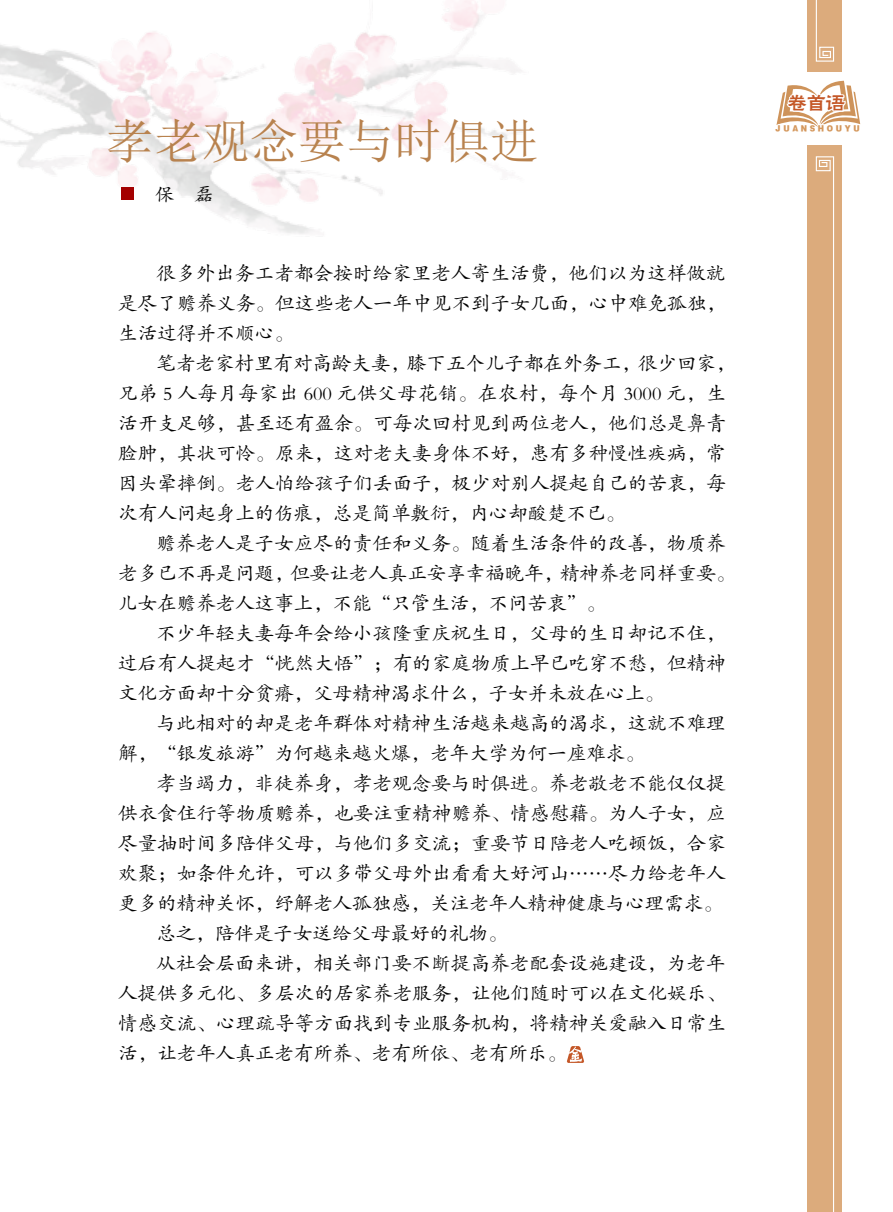
<style>
.page{position:relative;width:893px;height:1212px;background:#fff}
.page>*{position:absolute;margin:0;border:0;box-sizing:border-box;transform-origin:0 0}
.t1{font:48px "Sim Sun";color:#b8824e}
.t2{font:20.7px "FZHLK GBK1 0";color:#c45727}
.t3{font:19.5px/30px "FZKTK GBK1 0";letter-spacing:.005em;color:#000}
.t4{font:7.5px "FZYDTHJW GB1 0";letter-spacing:.36em;color:#d4975c}
</style>
<div class="page">
<img style="left:1px;top:0;width:521px;height:234px">
<div style="left:122px;top:188px;width:12px;height:12px;background:#a40000"></div>
<svg style="left:567px;top:1046px;width:17px;height:17px"></svg>
<div style="left:808px;top:0;width:34px;height:1212px;background:#dcab7c"></div>
<div style="left:765px;top:72px;width:102px;height:73px;background:#fff"></div>
<svg style="left:776px;top:81px;width:85px;height:46px"></svg>
<svg style="left:815px;top:0;width:20px;height:62px"></svg>
<svg style="left:815px;top:156px;width:20px;height:1056px"></svg>
<h1 class="t1" style="left:106px;top:117px;width:434px">孝老观念要与时俱进</h1>
<p class="t3" style="left:155px;top:179px;width:60px">保 磊</p>
<p class="t3" style="left:118px;top:259px;width:609px;text-align:justify;text-indent:38px">很多外出务工者都会按时给家里老人寄生活费，他们以为这样做就是尽了赡养义务。但这些老人一年中见不到子女几面，心中难免孤独，生活过得并不顺心。</p>
<p class="t3" style="left:118px;top:349px;width:619px;text-indent:38px">笔者老家村里有对高龄夫妻，膝下五个儿子都在外务工，很少回家，兄弟 5 人每月每家出 600 元供父母花销。在农村，每个月 3000 元，生活开支足够，甚至还有盈余。可每次回村见到两位老人，他们总是鼻青脸肿，其状可怜。原来，这对老夫妻身体不好，患有多种慢性疾病，常因头晕摔倒。老人怕给孩子们丢面子，极少对别人提起自己的苦衷，每次有人问起身上的伤痕，总是简单敷衍，内心却酸楚不已。</p>
<p class="t3" style="left:118px;top:529px;width:619px;text-indent:38px">赡养老人是子女应尽的责任和义务。随着生活条件的改善，物质养老多已不再是问题，但要让老人真正安享幸福晚年，精神养老同样重要。儿女在赡养老人这事上，不能“只管生活，不问苦衷”。</p>
<p class="t3" style="left:118px;top:619px;width:609px;text-align:justify;text-indent:38px">不少年轻夫妻每年会给小孩隆重庆祝生日，父母的生日却记不住，过后有人提起才“恍然大悟”；有的家庭物质上早已吃穿不愁，但精神文化方面却十分贫瘠，父母精神渴求什么，子女并未放在心上。</p>
<p class="t3" style="left:118px;top:709px;width:609px;text-indent:38px">与此相对的却是老年群体对精神生活越来越高的渴求，这就不难理解，“银发旅游”为何越来越火爆，老年大学为何一座难求。</p>
<p class="t3" style="left:157px;top:769px;width:571px">孝当竭力，非徒养身，孝老观念要与时俱进。养老敬老不能仅仅提</p>
<p class="t3" style="left:118px;top:799px;width:609px">供衣食住行等物质赡养，也要注重精神赡养、情感慰藉。为人子女，应</p>
<p class="t3" style="left:118px;top:829px;width:609px">尽量抽时间多陪伴父母，与他们多交流；重要节日陪老人吃顿饭，合家</p>
<p class="t3" style="left:118px;top:859px;width:609px">欢聚；如条件允许，可以多带父母外出看看大好河山……尽力给老年人</p>
<p class="t3" style="left:118px;top:889px;width:606px">更多的精神关怀，纾解老人孤独感，关注老年人精神健康与心理需求。</p>
<p class="t3" style="left:157px;top:919px;width:352px">总之，陪伴是子女送给父母最好的礼物。</p>
<p class="t3" style="left:157px;top:949px;width:571px">从社会层面来讲，相关部门要不断提高养老配套设施建设，为老年</p>
<p class="t3" style="left:118px;top:979px;width:609px">人提供多元化、多层次的居家养老服务，让他们随时可以在文化娱乐、</p>
<p class="t3" style="left:118px;top:1009px;width:609px">情感交流、心理疏导等方面找到专业服务机构，将精神关爱融入日常生</p>
<p class="t3" style="left:118px;top:1039px;width:450px">活，让老年人真正老有所养、老有所依、老有所乐。</p>
<p class="t2" style="left:787px;top:92px;width:60px">卷首语</p>
<p class="t4" style="left:776px;top:124px;width:86px">JUANSHOUYU</p>
</div>
